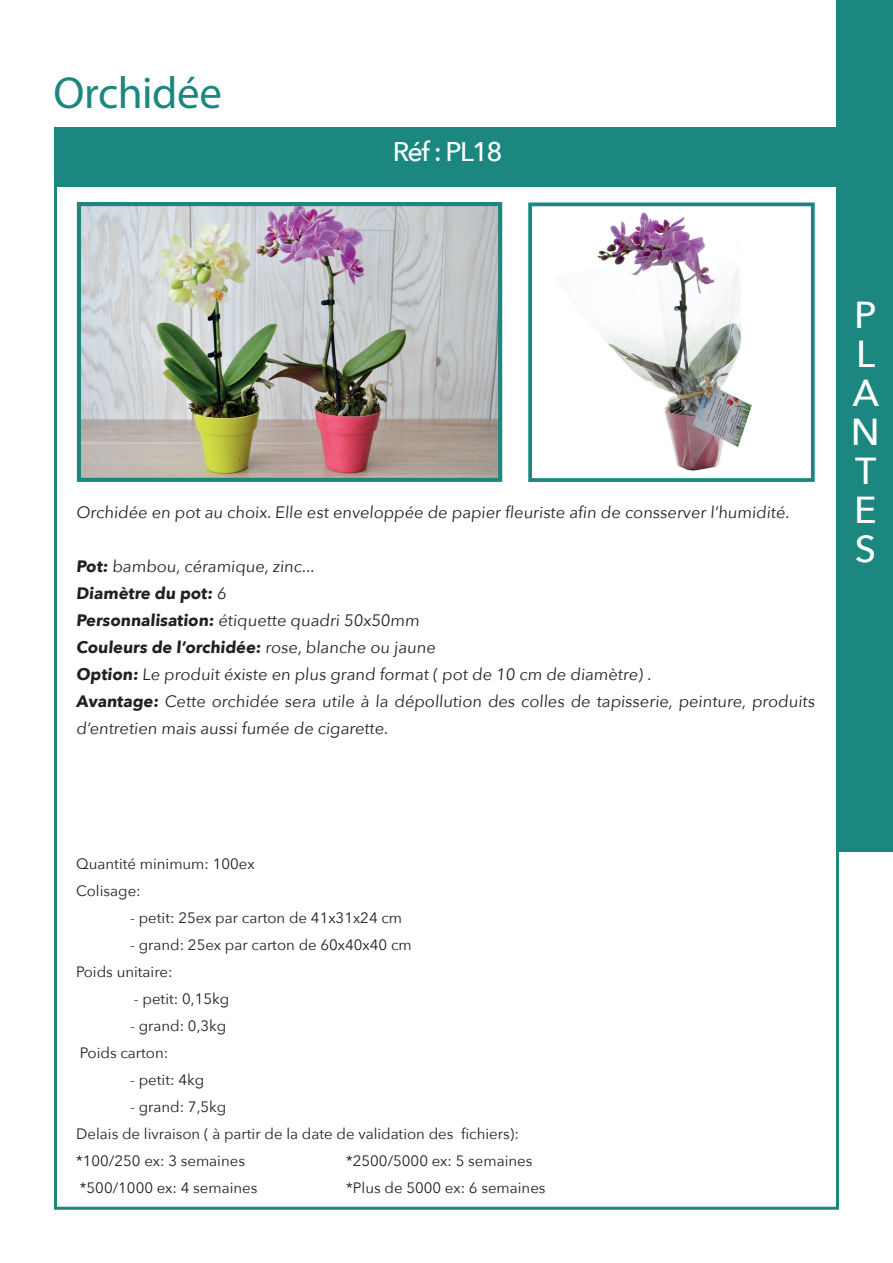
<style>
.page{position:relative;width:893px;height:1263px;background:#fff}
.page>*{position:absolute;margin:0;border:0;box-sizing:border-box;transform-origin:0 0}
.t1{font:45px "Myriad Pro";letter-spacing:-.01em;color:#1b877f}
.t2{font:500 37.5px/39px "Avenir Next";color:#fff;text-align:justify}
.t3{font:500 27px "Avenir Next";letter-spacing:-.06em;color:#fff}
.t4{font:16.5px/27px "Avenir Next";color:#231f20}
.t5{font:15px/27px "Avenir Next";color:#231f20}
.s1{font-weight:700}
</style>
<div class="page">
<div style="left:837px;top:0;width:56px;height:851px;background:#1b877f"></div>
<div style="left:54px;top:128px;width:785px;height:59px;background:#1b877f"></div>
<img style="left:597px;top:212px;width:155px;height:259px">
<div style="left:528px;top:202px;width:287px;height:280px;border:4px solid #1b877f"></div>
<img style="left:82px;top:207px;width:415px;height:270px">
<div style="left:77px;top:202px;width:425px;height:280px;border:4px solid #1b877f"></div>
<h1 class="t1" style="left:54px;top:65px;width:170px">Orchidée</h1>
<h3 class="t3" style="left:393px;top:129px;width:111px">Réf : PL18</h3>
<p class="t4" style="left:76px;top:498px;width:717px">Orchidée en pot au choix. Elle est enveloppée de papier fleuriste afin de consserver l’humidité.</p>
<p class="t4" style="left:76px;top:552px;width:742px"><span class="s1">Pot:</span> bambou, céramique, zinc...<br><span class="s1">Diamètre du pot:</span> 6<br><span class="s1">Personnalisation:</span> étiquette quadri 50x50mm<br><span class="s1">Couleurs de l’orchidée:</span> rose, blanche ou jaune<br><span class="s1">Option:</span> Le produit éxiste en plus grand format ( pot de 10 cm de diamètre) .<br><span class="s1">Avantage:</span> Cette orchidée sera utile à la dépollution des colles de tapisserie, peinture, produits d’entretien mais aussi fumée de cigarette.</p>
<h2 class="t2" style="left:851px;top:294px;width:30px">P L A N T E S</h2>
<p class="t5" style="left:76px;top:850px;width:180px">Quantité minimum: 100ex<br>Colisage:</p>
<p class="t5" style="left:130px;top:904px;width:273px">- petit: 25ex par carton de 41x31x24 cm</p>
<p class="t5" style="left:76px;top:931px;width:337px;text-indent:54px">- grand: 25ex par carton de 60x40x40 cm<br>Poids unitaire:</p>
<p class="t5" style="left:134px;top:985px;width:97px">- petit: 0,15kg</p>
<p class="t5" style="left:80px;top:1012px;width:148px;text-indent:50px">- grand: 0,3kg<br>Poids carton:</p>
<p class="t5" style="left:130px;top:1066px;width:75px">- petit: 4kg</p>
<p class="t5" style="left:76px;top:1093px;width:444px;text-indent:54px">- grand: 7,5kg<br>Delais de livraison ( à partir de la date de validation des fichiers): *100/250 ex: 3 semaines</p>
<p class="t5" style="left:346px;top:1147px;width:188px">*2500/5000 ex: 5 semaines</p>
<p class="t5" style="left:80px;top:1174px;width:179px">*500/1000 ex: 4 semaines</p>
<p class="t5" style="left:346px;top:1174px;width:201px">*Plus de 5000 ex: 6 semaines</p>
</div>
